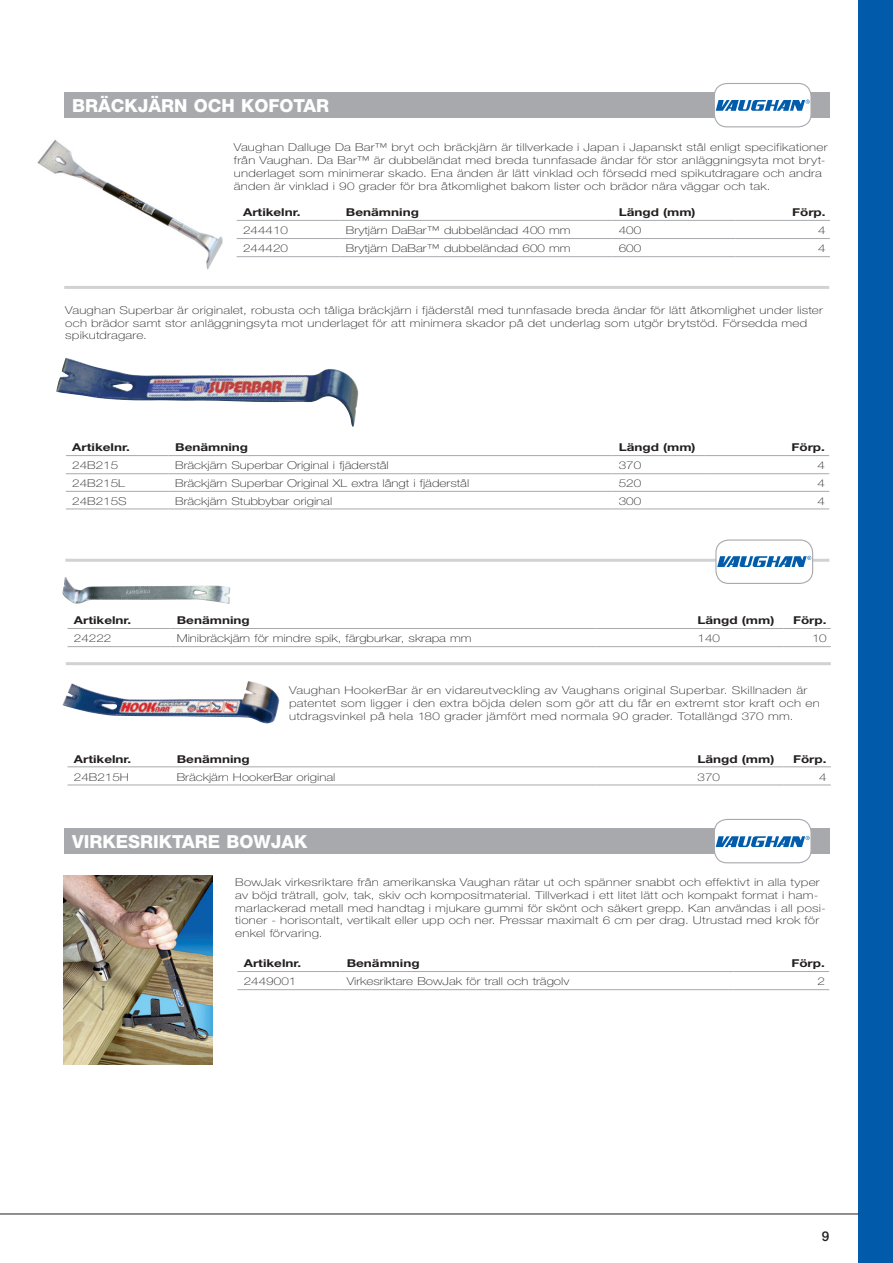
<style>
.page{position:relative;width:893px;height:1263px;background:#fff}
.page>*{position:absolute;margin:0;border:0;box-sizing:border-box;transform-origin:0 0}
.t1{font:800 18px "Helvetica Neue";color:#fff}
.t2{font:500 13.5px "Helvetica Neue";color:#231f20}
.t3{font:100 10.8px/12.8px "Helvetica Neue";letter-spacing:.015em;color:#231f20;scale:1.25 1}
.t4{font:700 10.8px "Helvetica Neue LT Std";color:#231f20;scale:1.25 1}
</style>
<div class="page">
<div style="left:859px;top:0;width:34px;height:1263px;background:#015aaa"></div>
<hr style="left:0;top:1214px;width:859px;height:1px;background:#231f20">
<img style="left:37px;top:140px;width:186px;height:130px">
<img style="left:56px;top:369px;width:302px;height:58px">
<div style="left:64px;top:93px;width:765px;height:25px;background:#a8a9ad"></div>
<div style="left:714px;top:83px;width:97px;height:44px;background:#fff;border-radius:13px"></div>
<div style="left:714px;top:83px;width:98px;height:44px;border:1px solid #a8a9ad;border-radius:13px"></div>
<svg style="left:716px;top:100px;width:94px;height:11px"></svg>
<hr style="left:66px;top:455px;width:103px;height:1px;background:#a8a9ad">
<hr style="left:169px;top:455px;width:443px;height:1px;background:#a8a9ad">
<hr style="left:612px;top:455px;width:93px;height:1px;background:#a8a9ad">
<hr style="left:705px;top:455px;width:124px;height:1px;background:#a8a9ad">
<hr style="left:66px;top:473px;width:103px;height:1px;background:#a8a9ad">
<hr style="left:169px;top:473px;width:443px;height:1px;background:#a8a9ad">
<hr style="left:612px;top:473px;width:93px;height:1px;background:#a8a9ad">
<hr style="left:705px;top:473px;width:124px;height:1px;background:#a8a9ad">
<hr style="left:66px;top:491px;width:103px;height:1px;background:#a8a9ad">
<hr style="left:169px;top:491px;width:443px;height:1px;background:#a8a9ad">
<hr style="left:612px;top:491px;width:93px;height:1px;background:#a8a9ad">
<hr style="left:705px;top:491px;width:124px;height:1px;background:#a8a9ad">
<hr style="left:66px;top:509px;width:103px;height:1px;background:#a8a9ad">
<hr style="left:169px;top:509px;width:443px;height:1px;background:#a8a9ad">
<hr style="left:612px;top:509px;width:93px;height:1px;background:#a8a9ad">
<hr style="left:705px;top:509px;width:124px;height:1px;background:#a8a9ad">
<hr style="left:237px;top:220px;width:103px;height:1px;background:#a8a9ad">
<hr style="left:340px;top:220px;width:272px;height:1px;background:#a8a9ad">
<hr style="left:612px;top:220px;width:124px;height:1px;background:#a8a9ad">
<hr style="left:736px;top:220px;width:94px;height:1px;background:#a8a9ad">
<hr style="left:237px;top:238px;width:103px;height:1px;background:#a8a9ad">
<hr style="left:340px;top:238px;width:272px;height:1px;background:#a8a9ad">
<hr style="left:612px;top:238px;width:124px;height:1px;background:#a8a9ad">
<hr style="left:736px;top:238px;width:94px;height:1px;background:#a8a9ad">
<hr style="left:237px;top:256px;width:103px;height:1px;background:#a8a9ad">
<hr style="left:340px;top:256px;width:272px;height:1px;background:#a8a9ad">
<hr style="left:612px;top:256px;width:124px;height:1px;background:#a8a9ad">
<hr style="left:736px;top:256px;width:94px;height:1px;background:#a8a9ad">
<hr style="left:64px;top:286px;width:765px;height:3px;background:#d1d2d4">
<img style="left:62px;top:577px;width:169px;height:27px">
<hr style="left:68px;top:628px;width:102px;height:1px;background:#a8a9ad">
<hr style="left:170px;top:628px;width:425px;height:1px;background:#a8a9ad">
<hr style="left:595px;top:628px;width:96px;height:1px;background:#a8a9ad">
<hr style="left:691px;top:628px;width:93px;height:1px;background:#a8a9ad">
<hr style="left:784px;top:628px;width:47px;height:1px;background:#a8a9ad">
<hr style="left:68px;top:646px;width:102px;height:1px;background:#a8a9ad">
<hr style="left:170px;top:646px;width:425px;height:1px;background:#a8a9ad">
<hr style="left:595px;top:646px;width:96px;height:1px;background:#a8a9ad">
<hr style="left:691px;top:646px;width:93px;height:1px;background:#a8a9ad">
<hr style="left:784px;top:646px;width:47px;height:1px;background:#a8a9ad">
<hr style="left:68px;top:766px;width:102px;height:1px;background:#a8a9ad">
<hr style="left:170px;top:766px;width:425px;height:1px;background:#a8a9ad">
<hr style="left:595px;top:766px;width:96px;height:1px;background:#a8a9ad">
<hr style="left:691px;top:766px;width:93px;height:1px;background:#a8a9ad">
<hr style="left:784px;top:766px;width:47px;height:1px;background:#a8a9ad">
<hr style="left:68px;top:785px;width:102px;height:1px;background:#a8a9ad">
<hr style="left:170px;top:785px;width:425px;height:1px;background:#a8a9ad">
<hr style="left:595px;top:785px;width:96px;height:1px;background:#a8a9ad">
<hr style="left:691px;top:785px;width:93px;height:1px;background:#a8a9ad">
<hr style="left:784px;top:785px;width:47px;height:1px;background:#a8a9ad">
<img style="left:62px;top:681px;width:218px;height:43px">
<hr style="left:66px;top:662px;width:765px;height:3px;background:#d1d2d4">
<hr style="left:65px;top:559px;width:764px;height:3px;background:#d1d2d4">
<div style="left:715px;top:539px;width:98px;height:45px;border:1px solid #a8a9ad;border-radius:13px"></div>
<svg style="left:717px;top:556px;width:94px;height:11px"></svg>
<div style="left:64px;top:828px;width:765px;height:26px;background:#a8a9ad"></div>
<div style="left:714px;top:819px;width:97px;height:44px;background:#fff;border-radius:13px"></div>
<div style="left:714px;top:819px;width:98px;height:44px;border:1px solid #a8a9ad;border-radius:13px"></div>
<hr style="left:237px;top:971px;width:103px;height:1px;background:#a8a9ad">
<hr style="left:340px;top:971px;width:393px;height:1px;background:#a8a9ad">
<hr style="left:733px;top:971px;width:96px;height:1px;background:#a8a9ad">
<hr style="left:237px;top:989px;width:103px;height:1px;background:#a8a9ad">
<hr style="left:340px;top:989px;width:393px;height:1px;background:#a8a9ad">
<hr style="left:733px;top:989px;width:96px;height:1px;background:#a8a9ad">
<img style="left:64px;top:875px;width:148px;height:189px">
<svg style="left:716px;top:836px;width:94px;height:11px"></svg>
<h1 class="t1" style="left:72px;top:95px;width:52px">BRÄCKJ</h1>
<h1 class="t1" style="left:149px;top:95px;width:182px">ÄRN OCH KOFOTAR</h1>
<p class="t3" style="left:234px;top:141px;width:476px">Vaughan Dalluge Da Bar™ bryt och bräckjärn är tillverkade i Japan i Japanskt stål enligt specifikationer från Vaughan. Da Bar™ är dubbeländat med breda tunnfasade ändar för stor anläggningsyta mot bryt&shy;underlaget som minimerar skado. Ena änden är lätt vinklad och försedd med spikutdragare och andra änden är vinklad i 90 grader för bra åtkomlighet bakom lister och brädor nära väggar och tak.</p>
<p class="t4" style="left:243px;top:206px;width:47px">Artikelnr.</p>
<p class="t4" style="left:346px;top:206px;width:60px">Benämning</p>
<p class="t4" style="left:619px;top:206px;width:63px">Längd (mm)</p>
<p class="t4" style="left:792px;top:206px;width:28px">Förp.</p>
<p class="t3" style="left:243px;top:224px;width:38px">244410</p>
<p class="t3" style="left:346px;top:224px;width:181px">Brytjärn DaBar™ dubbeländad 400 mm</p>
<p class="t3" style="left:619px;top:224px;width:20px">400</p>
<p class="t3" style="left:818px;top:224px;width:8px">4</p>
<p class="t3" style="left:243px;top:242px;width:38px">244420</p>
<p class="t3" style="left:346px;top:242px;width:181px">Brytjärn DaBar™ dubbeländad 600 mm</p>
<p class="t3" style="left:619px;top:242px;width:20px">600</p>
<p class="t3" style="left:818px;top:242px;width:8px">4</p>
<p class="t3" style="left:65px;top:304px;width:608px">Vaughan Superbar är originalet, robusta och tåliga bräckjärn i fjäderstål med tunnfasade breda ändar för lätt åtkomlighet under lister och brädor samt stor anläggningsyta mot underlaget för att minimera skador på det underlag som utgör brytstöd. Försedda med spikutdragare.</p>
<p class="t4" style="left:72px;top:441px;width:47px">Artikelnr.</p>
<p class="t4" style="left:175px;top:441px;width:60px">Benämning</p>
<p class="t4" style="left:619px;top:441px;width:63px">Längd (mm)</p>
<p class="t4" style="left:791px;top:441px;width:28px">Förp.</p>
<p class="t3" style="left:72px;top:459px;width:38px">24B215</p>
<p class="t3" style="left:175px;top:459px;width:172px">Bräckjärn Superbar Original i fjäderstål</p>
<p class="t3" style="left:619px;top:459px;width:20px">370</p>
<p class="t3" style="left:817px;top:459px;width:8px">4</p>
<p class="t3" style="left:72px;top:477px;width:44px">24B215L</p>
<p class="t3" style="left:175px;top:477px;width:237px">Bräckjärn Superbar Original XL extra långt i fjäderstål</p>
<p class="t3" style="left:619px;top:477px;width:20px">520</p>
<p class="t3" style="left:817px;top:477px;width:8px">4</p>
<p class="t3" style="left:72px;top:494px;width:45px">24B215S</p>
<p class="t3" style="left:175px;top:494px;width:127px">Bräckjärn Stubbybar original</p>
<p class="t3" style="left:619px;top:494px;width:20px">300</p>
<p class="t3" style="left:817px;top:494px;width:8px">4</p>
<p class="t4" style="left:74px;top:614px;width:47px">Artikelnr.</p>
<p class="t4" style="left:177px;top:614px;width:60px">Benämning</p>
<p class="t4" style="left:697px;top:614px;width:63px">Längd (mm)</p>
<p class="t4" style="left:793px;top:614px;width:28px">Förp.</p>
<p class="t3" style="left:74px;top:632px;width:32px">24222</p>
<p class="t3" style="left:177px;top:632px;width:237px">Minibräckjärn för mindre spik, färgburkar, skrapa mm</p>
<p class="t3" style="left:697px;top:632px;width:20px">140</p>
<p class="t3" style="left:812px;top:632px;width:13px">10</p>
<p class="t3" style="left:289px;top:684px;width:426px">Vaughan HookerBar är en vidareutveckling av Vaughans original Superbar. Skillnaden är patentet som ligger i den extra böjda delen som gör att du får en extremt stor kraft och en utdragsvinkel på hela 180 grader jämfört med normala 90 grader. Totallängd 370 mm.</p>
<p class="t4" style="left:74px;top:752px;width:47px">Artikelnr.</p>
<p class="t4" style="left:177px;top:752px;width:60px">Benämning</p>
<p class="t4" style="left:697px;top:752px;width:63px">Längd (mm)</p>
<p class="t4" style="left:793px;top:752px;width:28px">Förp.</p>
<p class="t3" style="left:74px;top:770px;width:46px">24B215H</p>
<p class="t3" style="left:177px;top:770px;width:128px">Bräckjärn HookerBar original</p>
<p class="t3" style="left:697px;top:770px;width:20px">370</p>
<p class="t3" style="left:819px;top:770px;width:8px">4</p>
<h1 class="t1" style="left:72px;top:831px;width:55px">VIRKESRI</h1>
<h1 class="t1" style="left:159px;top:831px;width:27px">KTARE</h1>
<h1 class="t1" style="left:227px;top:831px;width:83px">BOWJAK</h1>
<p class="t3" style="left:235px;top:876px;width:474px">BowJak virkesriktare från amerikanska Vaughan rätar ut och spänner snabbt och effektivt in alla typer av böjd trätrall, golv, tak, skiv och kompositmaterial. Tillverkad i ett litet lätt och kompakt format i ham&shy;marlackerad metall med handtag i mjukare gummi för skönt och säkert grepp. Kan användas i all posi&shy;tioner - horisontalt, vertikalt eller upp och ner. Pressar maximalt 6 cm per drag. Utrustad med krok för enkel förvaring.</p>
<p class="t4" style="left:244px;top:957px;width:47px">Artikelnr.</p>
<p class="t4" style="left:347px;top:957px;width:60px">Benämning</p>
<p class="t4" style="left:791px;top:957px;width:28px">Förp.</p>
<p class="t3" style="left:244px;top:975px;width:44px">2449001</p>
<p class="t3" style="left:347px;top:975px;width:180px">Virkesriktare BowJak för trall och trägolv</p>
<p class="t3" style="left:817px;top:975px;width:8px">2</p>
<p class="t2" style="left:822px;top:1228px;width:9px">9</p>
</div>
